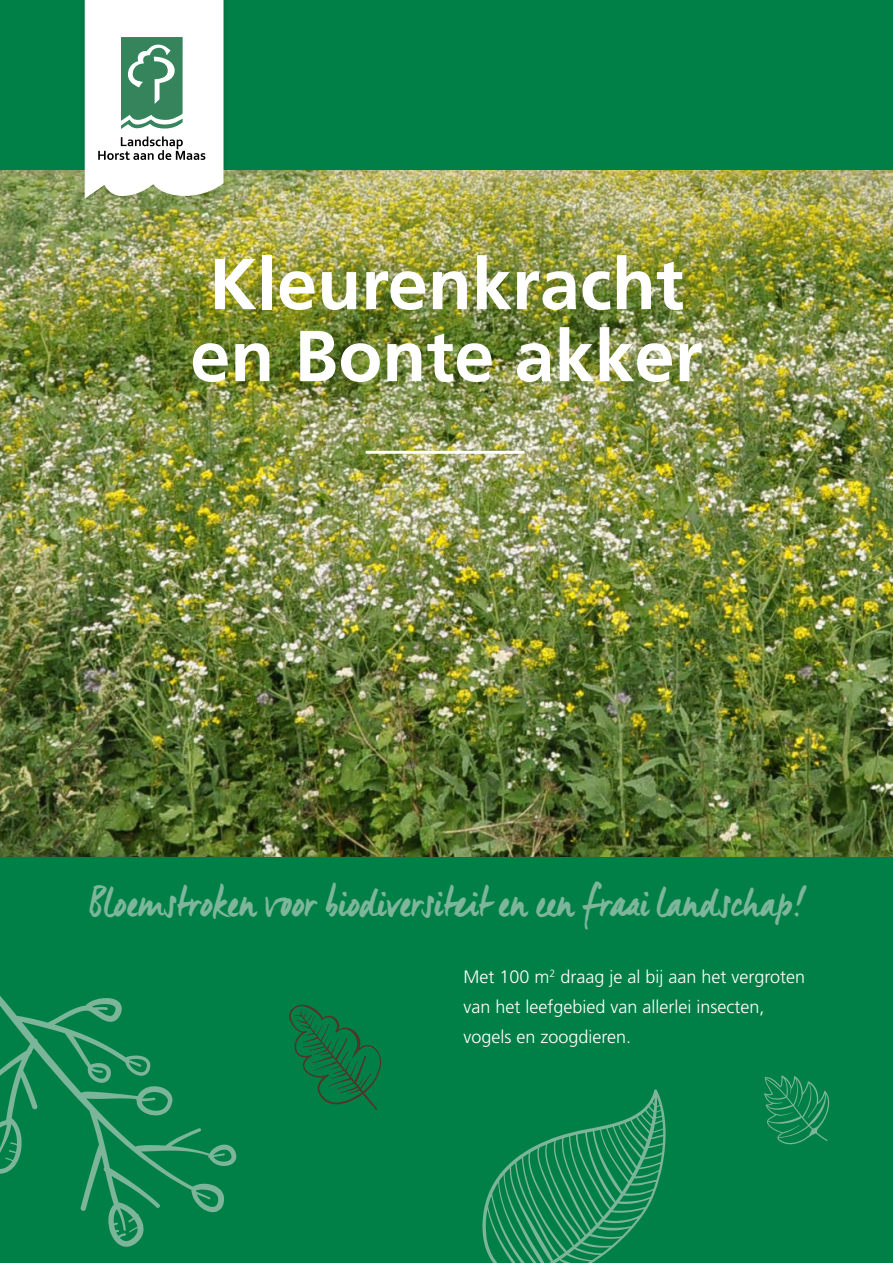
<style>
.page{position:relative;width:893px;height:1263px;background:#008047}
.page>*{position:absolute;margin:0;border:0;box-sizing:border-box;transform-origin:0 0}
.t1{font:700 72px/72px "Frutiger LT Std";color:#fff}
.t2{font:42px "Manus";color:#7db69a}
.t3{font:300 18px/30px "Frutiger LT Std";color:#fff}
</style>
<div class="page">
<svg style="left:482px;top:1089px;width:184px;height:174px"></svg>
<svg style="left:0;top:996px;width:236px;height:251px"></svg>
<svg style="left:289px;top:1004px;width:92px;height:106px"></svg>
<svg style="left:764px;top:1075px;width:65px;height:69px"></svg>
<img style="left:0;top:170px;width:893px;height:687px">
<div style="left:80px;top:0;width:148px;height:203px;background:#000;opacity:.19"></div>
<svg style="left:85px;top:0;width:138px;height:198px;background:#d0dfd6"></svg>
<hr style="left:366px;top:451px;width:159px;height:3px;background:#fff">
<h1 class="t1" style="left:190px;top:248px;width:514px">Kleurenkracht en Bonte akker</h1>
<h2 class="t2" style="left:90px;top:877px;width:715px">Bloemstroken voor biodiversiteit en een fraai landschap!</h2>
<p class="t3" style="left:463px;top:962px;width:343px">Met 100 m<sup>2</sup> draag je al bij aan het vergroten van het leefgebied van allerlei insecten, vogels en zoogdieren.</p>
</div>
